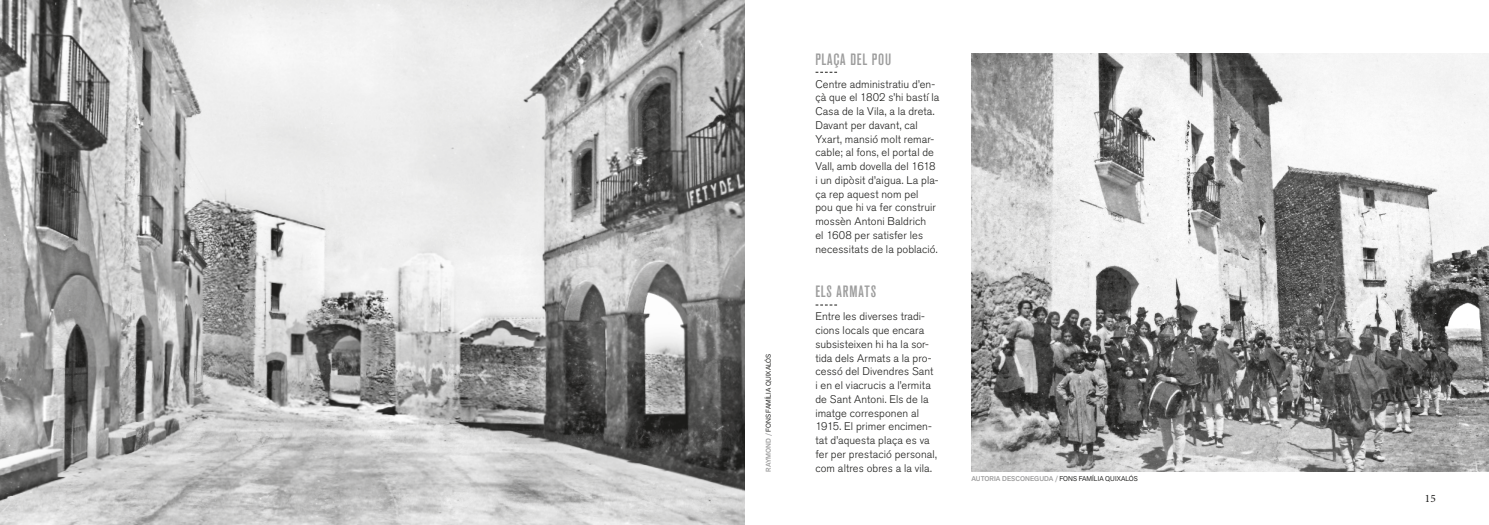
<style>
.page{position:relative;width:1489px;height:525px;background:#fff}
.page>*{position:absolute;margin:0;border:0;box-sizing:border-box;transform-origin:0 0}
.t1{font:500 condensed 16.25px "Akzidenz Grotesk BQ";letter-spacing:.05em;color:#9d9d9d}
.t2{font:11.25px "Minion Pro";color:#1d1d1b}
.t3{font:300 11px/13.8px "Akzidenz Grotesk BQ";letter-spacing:.01em;color:#1d1d1b}
.t4{font:500 6.88px "Akzid Grtsk Next";letter-spacing:.01em;color:#9d9d9d}
.t5{font:6.88px "Akzid Grtsk Next";letter-spacing:.01em;color:#1d1d1b}
.s1{font-weight:500;color:#9d9d9d}
.s2{font-weight:400;color:#1d1d1b}
</style>
<div class="page">
<svg style="left:815px;top:72px;width:22px;height:1px"></svg>
<svg style="left:815px;top:304px;width:22px;height:1px"></svg>
<img style="left:971px;top:53px;width:517px;height:418px">
<img style="left:0;top:0;width:744px;height:524px">
<p class="t5" style="left:764px;top:471px;width:120px;rotate:-90deg"><span class="s1">RAYMOND /</span> FONS FAMÍLIA QUIXALÓS</p>
<h1 class="t1" style="left:815px;top:50px;width:77px">PLAÇA DEL POU</h1>
<p class="t3" style="left:815px;top:77px;width:125px">Centre administratiu d’en&shy;çà que el 1802 s’hi bastí la<br>Casa de la Vila, a la dreta.<br>Davant per davant, cal<br>Yxart, mansió molt remar&shy;cable; al fons, el portal de<br>Vall, amb dovella del 1618 i un dipòsit d’aigua. La pla&shy;ça rep aquest nom pel<br>pou que hi va fer construir mossèn Antoni Baldrich<br>el 1608 per satisfer les necessitats de la població.</p>
<h1 class="t1" style="left:815px;top:282px;width:62px">ELS ARMATS</h1>
<p class="t3" style="left:815px;top:310px;width:123px">Entre les diverses tradi&shy;cions locals que encara subsisteixen hi ha la sor&shy;tida dels Armats a la pro&shy;cessó del Divendres Sant i en el viacrucis a l’ermita de Sant Antoni. Els de la imatge corresponen al<br>1915. El primer encimen&shy;tat d’aquesta plaça es va fer per prestació personal, com altres obres a la vila.</p>
<p class="t4" style="left:971px;top:473px;width:168px">AUTORIA DESCONEGUDA / <span class="s2">FONS FAMÍLIA QUIXALÓS</span></p>
<p class="t2" style="left:1424px;top:491px;width:12px">15</p>
</div>
